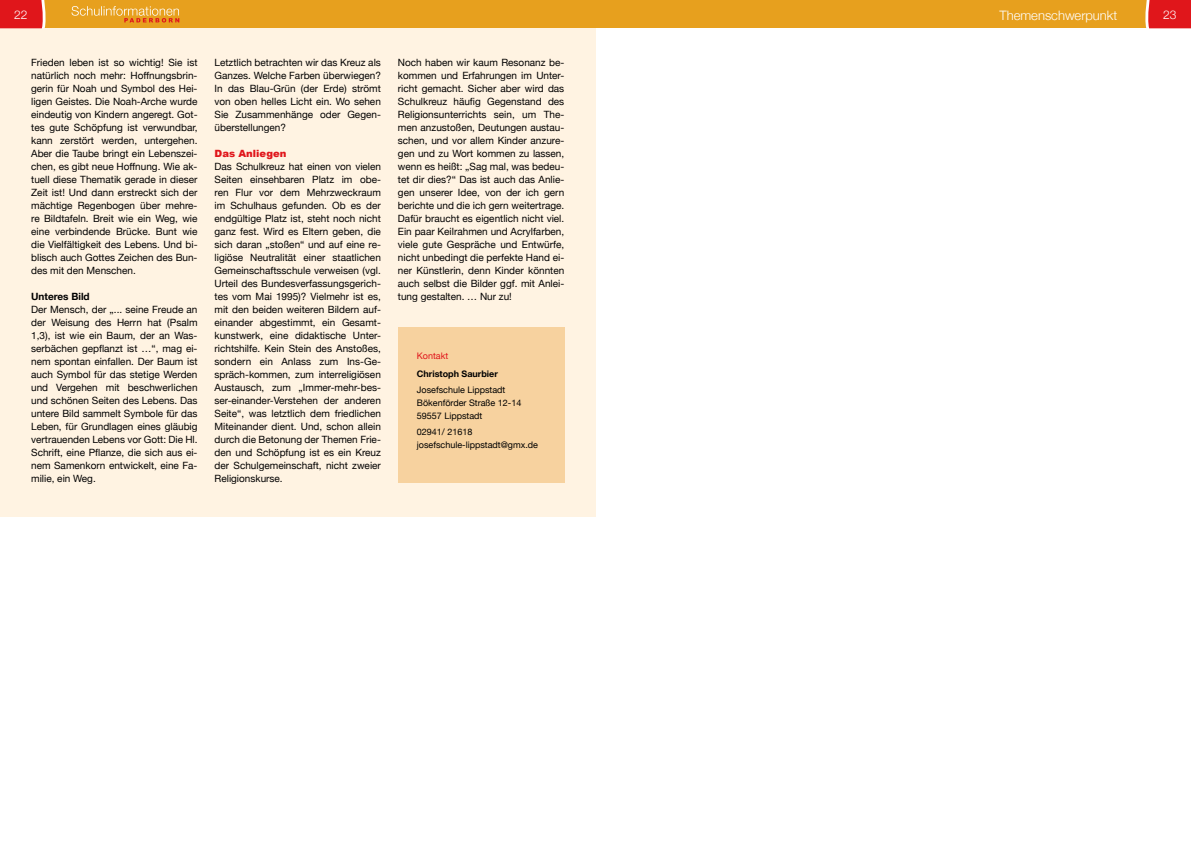
<style>
.page{position:relative;width:1191px;height:842px;background:#fff}
.page>*{position:absolute;margin:0;border:0;box-sizing:border-box;transform-origin:0 0}
.t1{font:300 13px "Helvetica Neue";color:#fff}
.t2{font:300 12px "Helvetica Neue";color:#fff}
.t3{font:10px/13px "Helvetica Neue";color:#000;text-align:justify}
.t4{font:700 10px "Helvetica Neue";color:#000}
.t5{font:900 10px "Arial";color:#e0161b}
.t6{font:9px/13px "Helvetica Neue";color:#000}
.t7{font:700 9px "Helvetica Neue";color:#000}
.t8{font:9px "Helvetica Neue";color:#e0161b}
</style>
<div class="page">
<div style="left:0;top:26px;width:595px;height:491px;background:#fff3e2"></div>
<div style="left:398px;top:327px;width:166px;height:156px;background:#f7d29f"></div>
<div style="left:595px;top:0;width:596px;height:28px;background:#e7a01e"></div>
<div style="left:0;top:0;width:595px;height:28px;background:#e7a01e"></div>
<svg style="left:0;top:0;width:46px;height:28px"></svg>
<svg style="left:1145px;top:0;width:46px;height:28px"></svg>
<svg style="left:72px;top:6px;width:107px;height:17px"></svg>
<p class="t2" style="left:14px;top:5px;width:15px">22</p>
<h1 class="t1" style="left:999px;top:5px;width:119px">Themenschwerpunkt</h1>
<p class="t2" style="left:1163px;top:5px;width:15px">23</p>
<p class="t3" style="left:31px;top:57px;width:168px">Frieden leben ist so wichtig! Sie ist natürlich noch mehr: Hoffnungsbrin&shy;gerin für Noah und Symbol des Hei&shy;ligen Geistes. Die Noah-Arche wurde eindeutig von Kindern angeregt. Got&shy;tes gute Schöpfung ist verwundbar, kann zerstört werden, untergehen.<br>Aber die Taube bringt ein Lebenszei&shy;chen, es gibt neue Hoffnung. Wie ak&shy;tuell diese Thematik gerade in dieser Zeit ist! Und dann erstreckt sich der mächtige Regenbogen über mehre&shy;re Bildtafeln. Breit wie ein Weg, wie eine verbindende Brücke. Bunt wie die Vielfältigkeit des Lebens. Und bi&shy;blisch auch Gottes Zeichen des Bun&shy;des mit den Menschen.</p>
<p class="t4" style="left:31px;top:289px;width:60px">Unteres Bild</p>
<p class="t3" style="left:31px;top:304px;width:168px">Der Mensch, der „... seine Freude an der Weisung des Herrn hat (Psalm 1,3), ist wie ein Baum, der an Was&shy;serbächen gepflanzt ist …“, mag ei&shy;nem spontan einfallen. Der Baum ist auch Symbol für das stetige Werden und Vergehen mit beschwerlichen und schönen Seiten des Lebens. Das untere Bild sammelt Symbole für das Leben, für Grundlagen eines gläubig vertrauenden Lebens vor Gott: Die Hl.<br>Schrift, eine Pflanze, die sich aus ei&shy;nem Samenkorn entwickelt, eine Fa&shy;milie, ein Weg.</p>
<p class="t3" style="left:214px;top:57px;width:168px">Letztlich betrachten wir das Kreuz als Ganzes. Welche Farben überwiegen?<br>In das Blau-Grün (der Erde) strömt von oben helles Licht ein. Wo sehen Sie Zusammenhänge oder Gegen&shy;überstellungen?</p>
<p class="t5" style="left:214px;top:146px;width:73px">Das Anliegen</p>
<p class="t3" style="left:214px;top:161px;width:168px">Das Schulkreuz hat einen von vielen Seiten einsehbaren Platz im obe&shy;ren Flur vor dem Mehrzweckraum im Schulhaus gefunden. Ob es der endgültige Platz ist, steht noch nicht ganz fest. Wird es Eltern geben, die sich daran „stoßen“ und auf eine re&shy;ligiöse Neutralität einer staatlichen Gemeinschaftsschule verweisen (vgl.<br>Urteil des Bundesverfassungsgerich&shy;tes vom Mai 1995)? Vielmehr ist es, mit den beiden weiteren Bildern auf&shy;einander abgestimmt, ein Gesamt&shy;kunstwerk, eine didaktische Unter&shy;richtshilfe. Kein Stein des Anstoßes, sondern ein Anlass zum Ins-Ge&shy;spräch-kommen, zum interreligiösen Austausch, zum „Immer-mehr-bes&shy;ser-einander-Verstehen der anderen Seite“, was letztlich dem friedlichen Miteinander dient. Und, schon allein durch die Betonung der Themen Frie&shy;den und Schöpfung ist es ein Kreuz der Schulgemeinschaft, nicht zweier Religionskurse.</p>
<p class="t3" style="left:398px;top:57px;width:168px">Noch haben wir kaum Resonanz be&shy;kommen und Erfahrungen im Unter&shy;richt gemacht. Sicher aber wird das Schulkreuz häufig Gegenstand des Religionsunterrichts sein, um The&shy;men anzustoßen, Deutungen austau&shy;schen, und vor allem Kinder anzure&shy;gen und zu Wort kommen zu lassen, wenn es heißt: „Sag mal, was bedeu&shy;tet dir dies?“ Das ist auch das Anlie&shy;gen unserer Idee, von der ich gern berichte und die ich gern weitertrage.<br>Dafür braucht es eigentlich nicht viel.<br>Ein paar Keilrahmen und Acrylfarben, viele gute Gespräche und Entwürfe, nicht unbedingt die perfekte Hand ei&shy;ner Künstlerin, denn Kinder könnten auch selbst die Bilder ggf. mit Anlei&shy;tung gestalten. … Nur zu!</p>
<p class="t8" style="left:417px;top:349px;width:33px">Kontakt</p>
<p class="t7" style="left:417px;top:367px;width:82px">Christoph Saurbier</p>
<p class="t6" style="left:417px;top:384px;width:106px">Josefschule Lippstadt<br>Bökenförder Straße 12-14<br>59557 Lippstadt</p>
<p class="t6" style="left:417px;top:426px;width:123px">02941/ 21618 josefschule-lippstadt@gmx.de</p>
</div>
